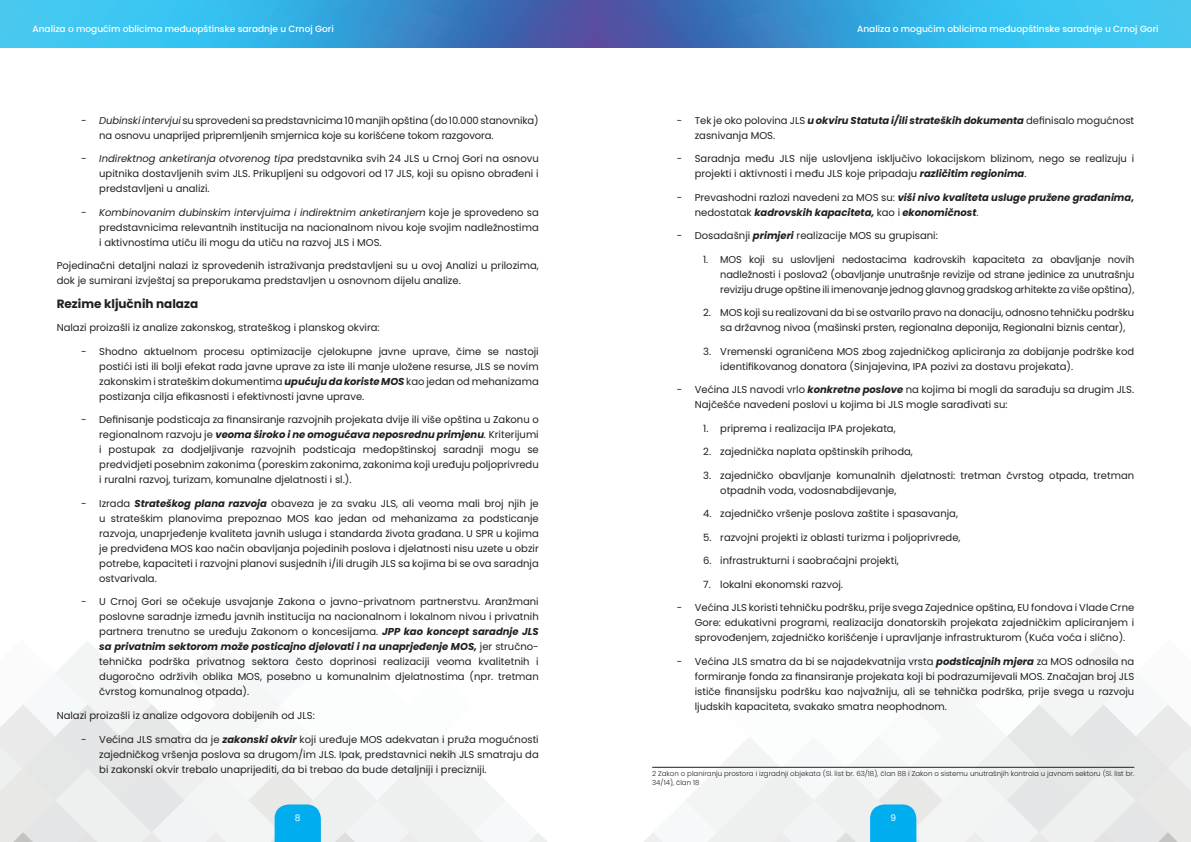
<style>
.page{position:relative;width:1191px;height:842px;background:#fff}
.page>*{position:absolute;margin:0;border:0;box-sizing:border-box;transform-origin:0 0}
.t1{font:700 12px "Poppins";color:#231f20}
.t2{font:10px/15px "Poppins";color:#231f20;text-align:justify}
.t3{font:italic 700 10px/15px "Poppins";color:#231f20}
.t4{font:500 9px "Poppins";color:#fff}
.t5{font:9px "Poppins";color:#fff}
.t6{font:300 7px/9px "Poppins";color:#231f20}
.s1{font-style:italic}
.s2{font-weight:700;font-style:italic}
.s3{font-weight:400;font-style:normal}
</style>
<div class="page">
<svg style="left:0;top:0;width:595px;height:47px;background:#3b9ed7"></svg>
<svg style="left:595px;top:0;width:596px;height:47px;background:#3b9ed7"></svg>
<svg style="left:275px;top:804px;width:46px;height:38px;background:#0db1ee"></svg>
<svg style="left:870px;top:804px;width:46px;height:38px;background:#0db1ee"></svg>
<hr style="left:652px;top:767px;width:482px;height:1px;background:#231f20">
<p class="t4" style="left:32px;top:24px;width:303px">Analiza o mogućim oblicima međuopštinske saradnje u Crnoj Gori</p>
<p class="t4" style="left:857px;top:24px;width:303px">Analiza o mogućim oblicima međuopštinske saradnje u Crnoj Gori</p>
<p class="t2" style="left:99px;top:113px;width:441px;text-indent:-18px">- <span class="s1">Dubinski intervjui</span> su sprovedeni sa predstavnicima 10 manjih opština (do 10.000 stanovnika) na osnovu unaprijed pripremljenih smjernica koje su korišćene tokom razgovora.</p>
<p class="t2" style="left:99px;top:151px;width:441px;text-indent:-18px">- <span class="s1">Indirektnog anketiranja otvorenog tipa</span> predstavnika svih 24 JLS u Crnoj Gori na osnovu upitnika dostavljenih svim JLS. Prikupljeni su odgovori od 17 JLS, koji su opisno obrađeni i predstavljeni u analizi.</p>
<p class="t2" style="left:99px;top:205px;width:441px;text-indent:-18px">- <span class="s1">Kombinovanim dubinskim intervjuima i indirektnim anketiranjem</span> koje je sprovedeno sa predstavnicima relevantnih institucija na nacionalnom nivou koje svojim nadležnostima i aktivnostima utiču ili mogu da utiču na razvoj JLS i MOS.</p>
<p class="t2" style="left:57px;top:258px;width:483px">Pojedinačni detaljni nalazi iz sprovedenih istraživanja predstavljeni su u ovoj Analizi u prilozima, dok je sumirani izvještaj sa preporukama predstavljen u osnovnom dijelu analize.</p>
<p class="t1" style="left:57px;top:297px;width:143px">Rezime ključnih nalaza</p>
<p class="t2" style="left:57px;top:320px;width:324px">Nalazi proizašli iz analize zakonskog, strateškog i planskog okvira:</p>
<p class="t2" style="left:99px;top:344px;width:441px;text-indent:-18px">- Shodno aktuelnom procesu optimizacije cjelokupne javne uprave, čime se nastoji postići isti ili bolji efekat rada javne uprave za iste ili manje uložene resurse, JLS se novim zakonskim i strateškim dokumentima <span class="s2">upućuju da koriste MOS</span> kao jedan od mehanizama postizanja cilja efikasnosti i efektivnosti javne uprave.</p>
<p class="t2" style="left:99px;top:412px;width:441px;text-indent:-18px">- Definisanje podsticaja za finansiranje razvojnih projekata dvije ili više opština u Zakonu o regionalnom razvoju je <span class="s2">veoma široko i ne omogućava neposrednu primjenu</span><span class="s1">.</span> Kriterijumi i postupak za dodjeljivanje razvojnih podsticaja međopštinskoj saradnji mogu se predvidjeti posebnim zakonima (poreskim zakonima, zakonima koji uređuju poljoprivredu i ruralni razvoj, turizam, komunalne djelatnosti i sl.).</p>
<p class="t2" style="left:99px;top:496px;width:441px;text-indent:-18px">- Izrada <span class="s2">Strateškog plana razvoja</span> obaveza je za svaku JLS, ali veoma mali broj njih je u strateškim planovima prepoznao MOS kao jedan od mehanizama za podsticanje razvoja, unaprjeđenje kvaliteta javnih usluga i standarda života građana. U SPR u kojima je predviđena MOS kao način obavljanja pojedinih poslova i djelatnosti nisu uzete u obzir potrebe, kapaciteti i razvojni planovi susjednih i/ili drugih JLS sa kojima bi se ova saradnja ostvarivala.</p>
<p class="t2" style="left:99px;top:594px;width:441px;text-indent:-18px">- U Crnoj Gori se očekuje usvajanje Zakona o javno-privatnom partnerstvu. Aranžmani poslovne saradnje između javnih institucija na nacionalnom i lokalnom nivou i privatnih partnera trenutno se uređuju Zakonom o koncesijama. <span class="s2">JPP kao koncept saradnje JLS sa privatnim sektorom može posticajno djelovati i na unaprjeđenje MOS,</span> jer stručno&shy;tehnička podrška privatnog sektora često doprinosi realizaciji veoma kvalitetnih i dugoročno održivih oblika MOS, posebno u komunalnim djelatnostima (npr. tretman čvrstog komunalnog otpada).</p>
<p class="t2" style="left:57px;top:708px;width:260px">Nalazi proizašli iz analize odgovora dobijenih od JLS:</p>
<p class="t2" style="left:99px;top:731px;width:441px;text-indent:-18px">- Većina JLS smatra da je <span class="s2">zakonski okvir</span> koji uređuje MOS adekvatan i pruža mogućnosti zajedničkog vršenja poslova sa drugom/im JLS. Ipak, predstavnici nekih JLS smatraju da bi zakonski okvir trebalo unaprijediti, da bi trebao da bude detaljniji i precizniji.</p>
<p class="t2" style="left:694px;top:113px;width:441px;text-indent:-18px">- Tek je oko polovina JLS <span class="s2">u okviru Statuta i/ili strateških dokumenta</span> definisalo mogućnost zasnivanja MOS.</p>
<p class="t2" style="left:694px;top:151px;width:441px;text-indent:-18px">- Saradnja među JLS nije uslovljena isključivo lokacijskom blizinom, nego se realizuju i projekti i aktivnosti i među JLS koje pripadaju <span class="s2">različitim regionima</span>.</p>
<p class="t3" style="left:694px;top:190px;width:441px;text-indent:-18px"><span class="s3">- Prevashodni razlozi navedeni za MOS su:</span> viši nivo kvaliteta usluge pružene građanima, <span class="s3">nedostatak</span> kadrovskih kapaciteta, <span class="s3">kao i</span> ekonomičnost<span class="s3">.</span></p>
<p class="t2" style="left:676px;top:228px;width:262px">- Dosadašnji <span class="s2">primjeri</span> realizacije MOS su grupisani:</p>
<p class="t2" style="left:720px;top:252px;width:415px;text-indent:-17px">1. MOS koji su uslovljeni nedostacima kadrovskih kapaciteta za obavljanje novih nadležnosti i poslova2 (obavljanje unutrašnje revizije od strane jedinice za unutrašnju reviziju druge opštine ili imenovanje jednog glavnog gradskog arhitekte za više opština),</p>
<p class="t2" style="left:720px;top:305px;width:415px;text-indent:-17px">2. MOS koji su realizovani da bi se ostvarilo pravo na donaciju, odnosno tehničku podršku sa državnog nivoa (mašinski prsten, regionalna deponija, Regionalni biznis centar),</p>
<p class="t2" style="left:720px;top:344px;width:415px;text-indent:-17px">3. Vremenski ograničena MOS zbog zajedničkog apliciranja za dobijanje podrške kod identifikovanog donatora (Sinjajevina, IPA pozivi za dostavu projekata).</p>
<p class="t2" style="left:694px;top:382px;width:441px;text-indent:-18px">- Većina JLS navodi vrlo <span class="s2">konkretne poslove</span> na kojima bi mogli da sarađuju sa drugim JLS.<br>Najčešće navedeni poslovi u kojima bi JLS mogle sarađivati su:</p>
<p class="t2" style="left:703px;top:421px;width:194px">1. priprema i realizacija IPA projekata,</p>
<p class="t2" style="left:703px;top:444px;width:211px">2. zajednička naplata opštinskih prihoda,</p>
<p class="t2" style="left:720px;top:468px;width:415px;text-indent:-17px">3. zajedničko obavljanje komunalnih djelatnosti: tretman čvrstog otpada, tretman otpadnih voda, vodosnabdijevanje,</p>
<p class="t2" style="left:703px;top:506px;width:256px">4. zajedničko vršenje poslova zaštite i spasavanja,</p>
<p class="t2" style="left:703px;top:530px;width:259px">5. razvojni projekti iz oblasti turizma i poljoprivrede,</p>
<p class="t2" style="left:703px;top:553px;width:197px">6. infrastrukturni i saobraćajni projekti,</p>
<p class="t2" style="left:703px;top:577px;width:141px">7. lokalni ekonomski razvoj.</p>
<p class="t2" style="left:694px;top:600px;width:441px;text-indent:-18px">- Većina JLS koristi tehničku podršku, prije svega Zajednice opština, EU fondova i Vlade Crne Gore: edukativni programi, realizacija donatorskih projekata zajedničkim apliciranjem i sprovođenjem, zajedničko korišćenje i upravljanje infrastrukturom (Kuća voća i slično).</p>
<p class="t2" style="left:694px;top:654px;width:441px;text-indent:-18px">- Većina JLS smatra da bi se najadekvatnija vrsta <span class="s2">podsticajnih mjera</span> za MOS odnosila na formiranje fonda za finansiranje projekata koji bi podrazumijevali MOS. Značajan broj JLS ističe finansijsku podršku kao najvažniju, ali se tehnička podrška, prije svega u razvoju ljudskih kapaciteta, svakako smatra neophodnom.</p>
<p class="t6" style="left:652px;top:769px;width:483px">2 Zakon o planiranju prostora i izgradnji objekata (Sl. list br. 63/18), član 88 i Zakon o sistemu unutrašnjih kontrola u javnom sektoru (Sl. list br.<br>34/14), član 18</p>
<p class="t5" style="left:295px;top:812px;width:7px">8</p>
<p class="t5" style="left:890px;top:812px;width:7px">9</p>
</div>
